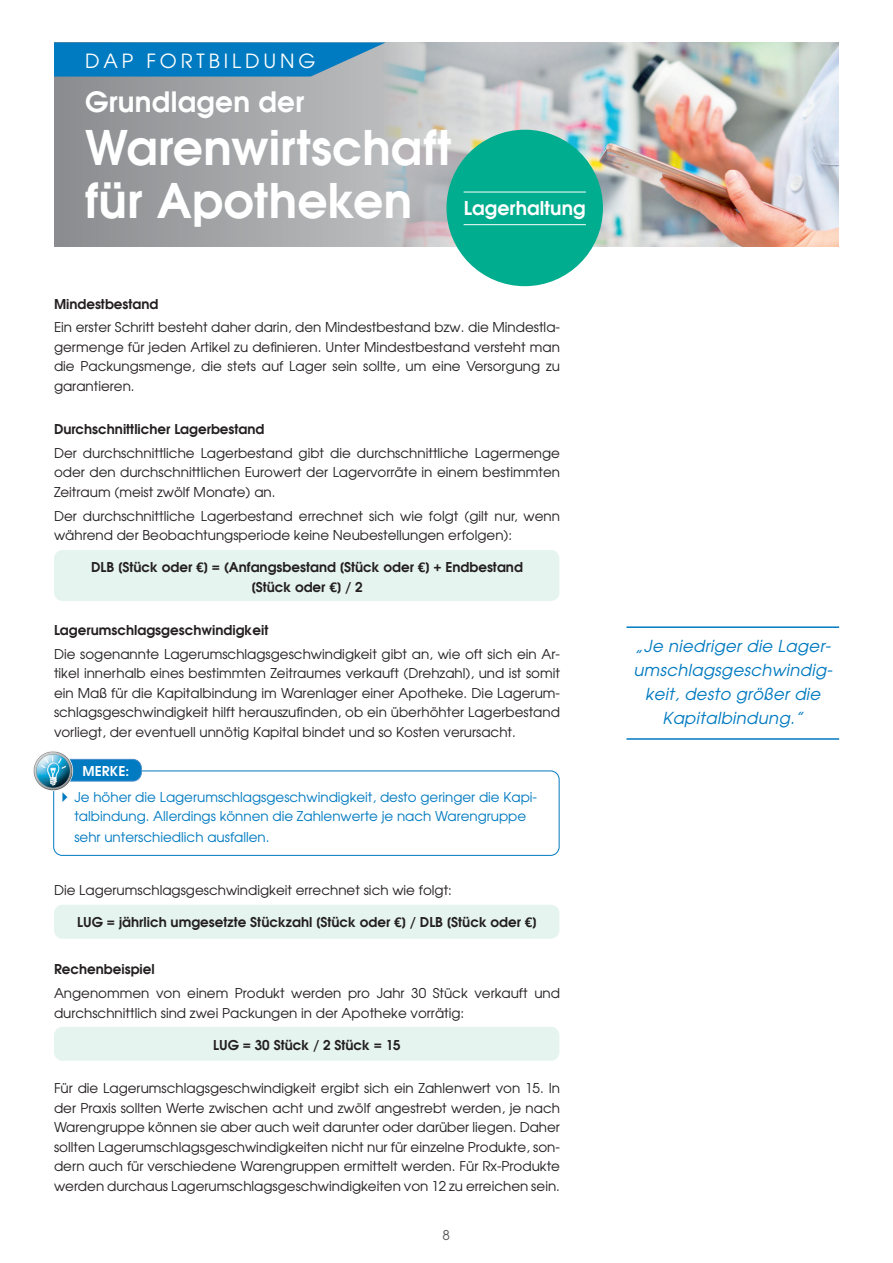
<style>
.page{position:relative;width:893px;height:1263px;background:#fff}
.page>*{position:absolute;margin:0;border:0;box-sizing:border-box;transform-origin:0 0}
.t1{font:600 47.4px/52.9px "Avant Garde";letter-spacing:.005em;color:#fff}
.t2{font:600 27.9px "Avant Garde";letter-spacing:.01em;color:#fff}
.t3{font:19.5px "Avant Garde";letter-spacing:.2em;color:#fff}
.t4{font:600 18.9px "Avant Garde";letter-spacing:.005em;color:#fff}
.t5{font:italic 16.5px/24px "Avant Garde";letter-spacing:.02em;color:#007ac0;text-align:center}
.t6{font:13.5px/19.5px "Avant Garde";color:#231f20;text-align:justify}
.t7{font:600 13.5px/19.5px "Avant Garde";color:#231f20;text-align:center}
.t8{font:13.5px/19.5px "Avant Garde";color:#007ac0}
.t9{font:600 13.5px "Avant Garde";letter-spacing:.01em;color:#fff}
.t10{font:13.5px "Avant Garde";color:#57585a}
.s1{font-family:"Calibri";font-weight:700;font-size:15px}
</style>
<div class="page">
<svg style="left:54px;top:77px;width:329px;height:170px;background:#a1a3a5"></svg>
<img style="left:383px;top:43px;width:456px;height:204px">
<svg style="left:54px;top:43px;width:332px;height:34px;background:#1681be"></svg>
<div style="left:54px;top:550px;width:505px;height:51px;background:#e6f4f0;border-radius:9px"></div>
<div style="left:54px;top:905px;width:505px;height:34px;background:#e6f4f0;border-radius:9px"></div>
<div style="left:54px;top:1027px;width:505px;height:34px;background:#e6f4f0;border-radius:9px"></div>
<hr style="left:626px;top:626px;width:213px;height:2px;background:#007ac0">
<hr style="left:626px;top:738px;width:213px;height:2px;background:#007ac0">
<div style="left:446px;top:130px;width:157px;height:156px;background:#00ad8e;border-radius:50%"></div>
<hr style="left:464px;top:192px;width:122px;height:1px;background:#fff">
<hr style="left:464px;top:224px;width:122px;height:1px;background:#fff">
<div style="left:53px;top:771px;width:506px;height:85px;border:1px solid #007ac0;border-radius:9px"></div>
<div style="left:53px;top:759px;width:88px;height:22px;background:#007ac0;border-radius:9px"></div>
<div style="left:52px;top:759px;width:90px;height:22px;border:1px solid #468cca;border-radius:9px"></div>
<img style="left:32px;top:750px;width:41px;height:41px;border-radius:20px">
<h3 class="t3" style="left:85px;top:48px;width:232px">DAP FORTBILDUNG</h3>
<h2 class="t2" style="left:85px;top:84px;width:221px">Grundlagen der</h2>
<h1 class="t1" style="left:85px;top:121px;width:368px">Warenwirtschaft für Apotheken</h1>
<h3 class="t4" style="left:464px;top:196px;width:124px">Lagerhaltung</h3>
<p class="t7" style="left:54px;top:294px;width:106px">Mindestbestand</p>
<p class="t6" style="left:54px;top:317px;width:508px">Ein erster Schritt besteht daher darin, den Mindestbestand bzw. die Mindestla&shy;germenge für jeden Artikel zu definieren. Unter Mindestbestand versteht man die Packungsmenge, die stets auf Lager sein sollte, um eine Versorgung zu garantieren.</p>
<p class="t7" style="left:54px;top:419px;width:212px">Durchschnittlicher Lagerbestand</p>
<p class="t6" style="left:54px;top:443px;width:508px">Der durchschnittliche Lagerbestand gibt die durchschnittliche Lagermenge oder den durchschnittlichen Eurowert der Lagervorräte in einem bestimmten Zeitraum (meist zwölf Monate) an.</p>
<p class="t6" style="left:54px;top:506px;width:507px">Der durchschnittliche Lagerbestand errechnet sich wie folgt (gilt nur, wenn während der Beobachtungsperiode keine Neubestellungen erfolgen):</p>
<p class="t7" style="left:91px;top:557px;width:433px">DLB [Stück oder <span class="s1">€</span>] = (Anfangsbestand [Stück oder <span class="s1">€</span>] + Endbestand [Stück oder <span class="s1">€</span>] / 2</p>
<p class="t7" style="left:54px;top:620px;width:216px">Lagerumschlagsgeschwindigkeit</p>
<p class="t6" style="left:54px;top:644px;width:508px">Die sogenannte Lagerumschlagsgeschwindigkeit gibt an, wie oft sich ein Ar&shy;tikel innerhalb eines bestimmten Zeitraumes verkauft (Drehzahl), und ist somit ein Maß für die Kapitalbindung im Warenlager einer Apotheke. Die Lagerum&shy;schlagsgeschwindigkeit hilft herauszufinden, ob ein überhöhter Lagerbestand vorliegt, der eventuell unnötig Kapital bindet und so Kosten verursacht.</p>
<p class="t9" style="left:83px;top:762px;width:48px">MERKE:</p>
<p class="t8" style="left:74px;top:787px;width:464px">Je höher die Lagerumschlagsgeschwindigkeit, desto geringer die Kapi&shy;talbindung. Allerdings können die Zahlenwerte je nach Warengruppe</p>
<p class="t8" style="left:74px;top:827px;width:197px">sehr unterschiedlich ausfallen.</p>
<p class="t6" style="left:54px;top:880px;width:399px">Die Lagerumschlagsgeschwindigkeit errechnet sich wie folgt:</p>
<p class="t7" style="left:77px;top:912px;width:461px">LUG = jährlich umgesetzte Stückzahl [Stück oder <span class="s1">€</span>] / DLB [Stück oder <span class="s1">€</span>]</p>
<p class="t7" style="left:54px;top:959px;width:102px">Rechenbeispiel</p>
<p class="t6" style="left:54px;top:983px;width:507px">Angenommen von einem Produkt werden pro Jahr 30 Stück verkauft und durchschnittlich sind zwei Packungen in der Apotheke vorrätig:</p>
<p class="t7" style="left:213px;top:1035px;width:189px">LUG = 30 Stück / 2 Stück = 15</p>
<p class="t6" style="left:54px;top:1078px;width:508px">Für die Lagerumschlagsgeschwindigkeit ergibt sich ein Zahlenwert von 15. In der Praxis sollten Werte zwischen acht und zwölf angestrebt werden, je nach Warengruppe können sie aber auch weit darunter oder darüber liegen. Daher sollten Lagerumschlagsgeschwindigkeiten nicht nur für einzelne Produkte, son&shy;dern auch für verschiedene Warengruppen ermittelt werden. Für Rx-Produkte werden durchaus Lagerumschlagsgeschwindigkeiten von 12 zu erreichen sein.</p>
<p class="t10" style="left:443px;top:1226px;width:9px">8</p>
<p class="t5" style="left:633px;top:634px;width:201px">„Je niedriger die Lager&shy;umschlagsgeschwindig&shy;keit, desto größer die<br>Kapitalbindung.”</p>
</div>
